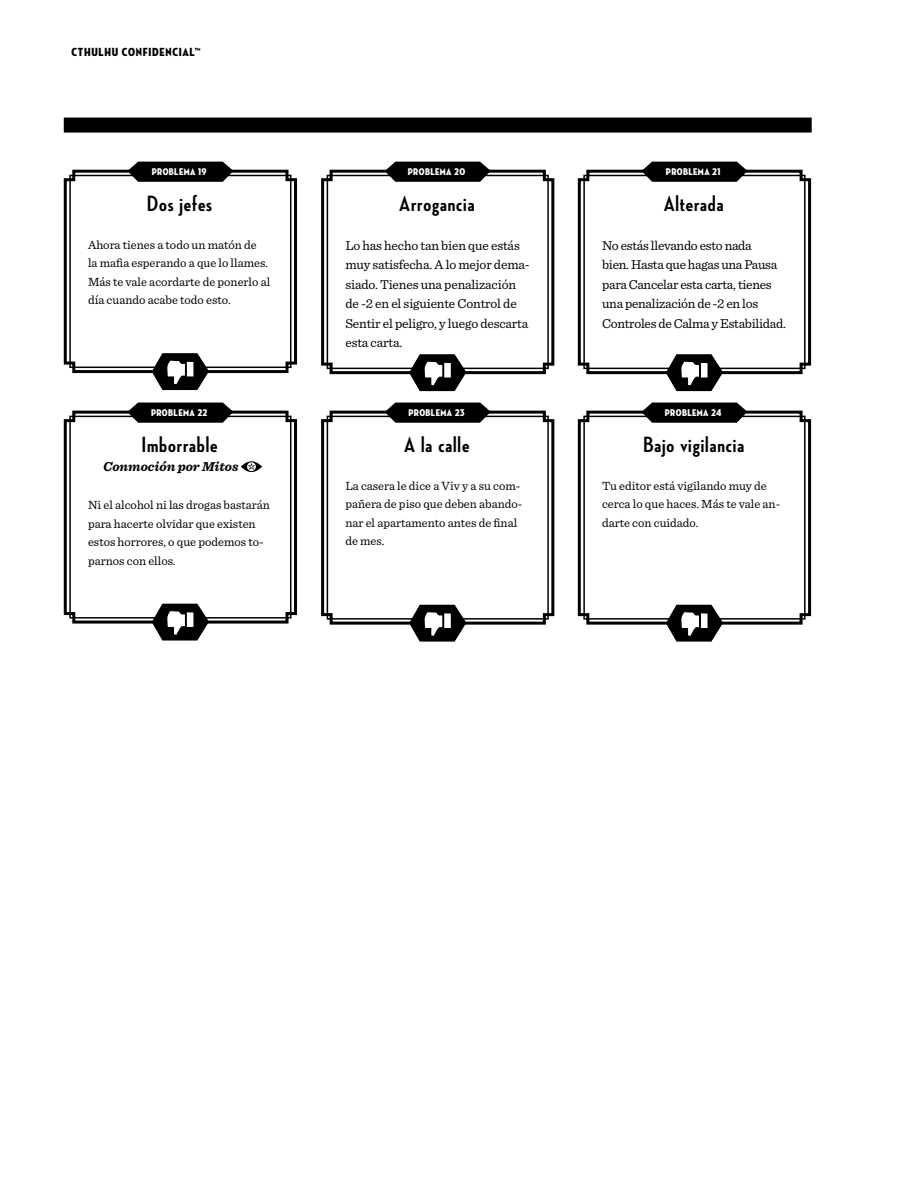
<style>
.page{position:relative;width:918px;height:1188px;background:#fff}
.page>*{position:absolute;margin:0;border:0;box-sizing:border-box;transform-origin:0 0}
.t1{font:700 22.5px "Neutraface Condensed";letter-spacing:.04em;color:#000}
.t2{font:13.5px/19.5px "Sentinel";letter-spacing:-.015em;color:#000}
.t3{font:italic 700 13.5px "Sentinel";color:#000}
.t4{font:12.45px/18.5px "Sentinel";color:#000}
.t5{font:12px "Neutraface Condensed Titling";letter-spacing:.06em;color:#000}
.t6{font:9.9px "Neutraface Condensed Titling";letter-spacing:.04em;color:#fff}
</style>
<div class="page">
<svg style="left:63px;top:169px;width:234px;height:205px"></svg>
<svg style="left:127px;top:162px;width:106px;height:20px;background:#191919"></svg>
<svg style="left:152px;top:353px;width:57px;height:37px"></svg>
<svg style="left:63px;top:410px;width:234px;height:214px"></svg>
<svg style="left:127px;top:403px;width:106px;height:20px;background:#1a1a1a"></svg>
<svg style="left:152px;top:604px;width:57px;height:37px"></svg>
<svg style="left:321px;top:169px;width:234px;height:206px"></svg>
<svg style="left:385px;top:162px;width:106px;height:20px;background:#191919"></svg>
<svg style="left:409px;top:354px;width:57px;height:37px"></svg>
<svg style="left:321px;top:410px;width:234px;height:215px"></svg>
<svg style="left:385px;top:403px;width:106px;height:20px;background:#1a1a1a"></svg>
<svg style="left:409px;top:605px;width:57px;height:37px"></svg>
<svg style="left:577px;top:169px;width:235px;height:206px"></svg>
<svg style="left:641px;top:162px;width:106px;height:20px;background:#191919"></svg>
<svg style="left:666px;top:354px;width:57px;height:37px"></svg>
<svg style="left:577px;top:410px;width:235px;height:215px"></svg>
<svg style="left:641px;top:403px;width:106px;height:20px;background:#1a1a1a"></svg>
<svg style="left:666px;top:605px;width:57px;height:37px"></svg>
<div style="left:64px;top:118px;width:748px;height:15px;background:#000"></div>
<p class="t5" style="left:71px;top:45px;width:131px">CTHULHU CONFIDENCIAL™</p>
<p class="t6" style="left:152px;top:166px;width:56px">PROBLEMA 19</p>
<p class="t6" style="left:408px;top:166px;width:59px">PROBLEMA 20</p>
<p class="t6" style="left:666px;top:166px;width:56px">PROBLEMA 21</p>
<h1 class="t1" style="left:147px;top:191px;width:67px">Dos jefes</h1>
<p class="t4" style="left:88px;top:235px;width:184px">Ahora tienes a todo un matón de<br>la mafia esperando a que lo llames.<br>Más te vale acordarte de ponerlo al día cuando acabe todo esto.</p>
<h1 class="t1" style="left:399px;top:191px;width:77px">Arrogancia</h1>
<p class="t2" style="left:345px;top:235px;width:186px">Lo has hecho tan bien que estás muy satisfecha. A lo mejor dema&shy;siado. Tienes una penalización de -2 en el siguiente Control de<br>Sentir el peligro, y luego descarta esta carta.</p>
<h1 class="t1" style="left:664px;top:191px;width:61px">Alterada</h1>
<p class="t2" style="left:602px;top:235px;width:185px">No estás llevando esto nada<br>bien. Hasta que hagas una Pausa para Cancelar esta carta, tienes una penalización de -2 en los<br>Controles de Calma y Estabilidad.</p>
<p class="t6" style="left:151px;top:407px;width:58px">PROBLEMA 22</p>
<p class="t6" style="left:408px;top:407px;width:58px">PROBLEMA 23</p>
<p class="t6" style="left:665px;top:407px;width:58px">PROBLEMA 24</p>
<h1 class="t1" style="left:141px;top:432px;width:78px">Imborrable</h1>
<p class="t3" style="left:103px;top:456px;width:137px">Conmoción por Mitos</p>
<p class="t4" style="left:88px;top:495px;width:183px">Ni el alcohol ni las drogas bastarán para hacerte olvidar que existen estos horrores, o que podemos to&shy;parnos con ellos.</p>
<h1 class="t1" style="left:404px;top:432px;width:67px">A la calle</h1>
<p class="t4" style="left:345px;top:476px;width:179px">La casera le dice a Viv y a su com&shy;pañera de piso que deben abando&shy;nar el apartamento antes de final de mes.</p>
<h1 class="t1" style="left:643px;top:432px;width:103px">Bajo vigilancia</h1>
<p class="t4" style="left:602px;top:476px;width:180px">Tu editor está vigilando muy de cerca lo que haces. Más te vale an&shy;darte con cuidado.</p>
</div>
